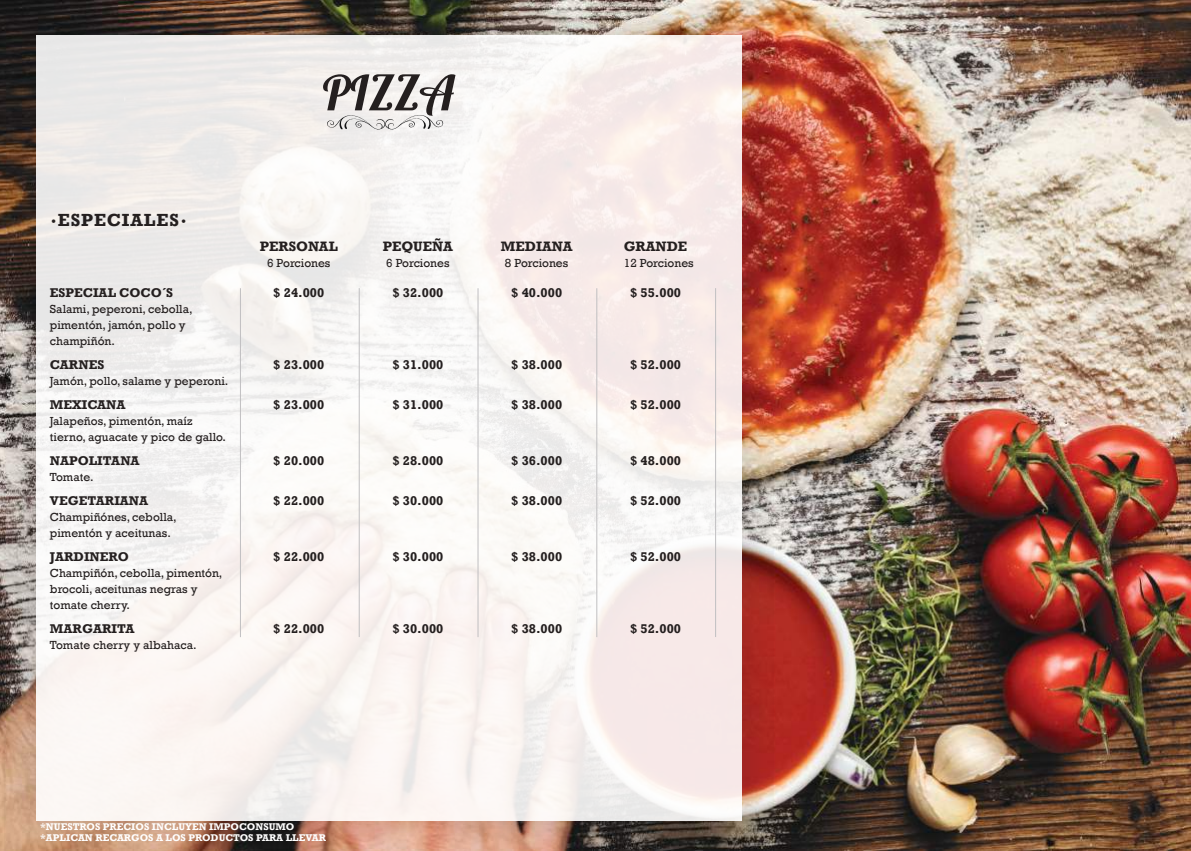
<style>
.page{position:relative;width:1191px;height:851px;background:#fff}
.page>*{position:absolute;margin:0;border:0;box-sizing:border-box;transform-origin:0 0}
.t1{font:700 18px "Rockwell";letter-spacing:.05em;color:#241f1f}
.t2{font:700 14px "Rockwell";color:#241f1f}
.t3{font:700 13px "Rockwell";color:#241f1f}
.t4{font:12px/16px "Rockwell";color:#241f1f}
.t5{font:700 10px/11px "Rockwell";color:#fff}
.s1{font-family:"Lobster 1.3";font-weight:400}
</style>
<div class="page">
<img style="left:0;top:0;width:1191px;height:850px">
<img style="left:4px;top:3px;width:769px;height:847px">
<div style="left:36px;top:35px;width:705px;height:785px;background:linear-gradient(to right,#f3f3f1,#f9f0ee)"></div>
<svg style="left:237px;top:74px;width:218px;height:56px"></svg>
<hr style="left:359px;top:288px;width:1px;height:349px;background:#c0bfc1">
<hr style="left:715px;top:288px;width:1px;height:349px;background:#c0bfc1">
<hr style="left:596px;top:288px;width:1px;height:349px;background:#c0bfc1">
<hr style="left:240px;top:288px;width:1px;height:349px;background:#c0bfc1">
<hr style="left:477px;top:288px;width:1px;height:349px;background:#c0bfc1">
<h1 class="t1" style="left:50px;top:209px;width:139px"><span class="s1">•</span>ESPECIALES<span class="s1">•</span></h1>
<p class="t3" style="left:50px;top:285px;width:125px">ESPECIAL COCO´S</p>
<p class="t4" style="left:50px;top:301px;width:144px">Salami, peperoni, cebolla, pimentón, jamón, pollo y champiñón.</p>
<p class="t3" style="left:50px;top:357px;width:56px">CARNES</p>
<p class="t4" style="left:50px;top:373px;width:180px">Jamón, pollo, salame y peperoni.</p>
<p class="t3" style="left:50px;top:397px;width:77px">MEXICANA</p>
<p class="t4" style="left:50px;top:413px;width:177px">Jalapeños, pimentón, maíz tierno, aguacate y pico de gallo.</p>
<p class="t3" style="left:50px;top:453px;width:91px">NAPOLITANA</p>
<p class="t4" style="left:50px;top:469px;width:45px">Tomate.</p>
<p class="t3" style="left:50px;top:493px;width:100px">VEGETARIANA</p>
<p class="t4" style="left:50px;top:509px;width:128px">Champiñónes, cebolla, pimentón y aceitunas.</p>
<p class="t3" style="left:50px;top:549px;width:80px">JARDINERO</p>
<p class="t4" style="left:50px;top:565px;width:174px">Champiñón, cebolla, pimentón, brocoli, aceitunas negras y tomate cherry.</p>
<p class="t3" style="left:50px;top:621px;width:86px">MARGARITA</p>
<p class="t4" style="left:50px;top:637px;width:148px">Tomate cherry y albahaca.</p>
<p class="t2" style="left:260px;top:238px;width:79px">PERSONAL</p>
<p class="t4" style="left:267px;top:255px;width:65px">6 Porciones</p>
<p class="t3" style="left:273px;top:285px;width:53px">$ 24.000</p>
<p class="t3" style="left:273px;top:357px;width:53px">$ 23.000</p>
<p class="t3" style="left:273px;top:397px;width:53px">$ 23.000</p>
<p class="t3" style="left:273px;top:453px;width:53px">$ 20.000</p>
<p class="t3" style="left:273px;top:493px;width:53px">$ 22.000</p>
<p class="t3" style="left:273px;top:549px;width:53px">$ 22.000</p>
<p class="t3" style="left:273px;top:621px;width:53px">$ 22.000</p>
<p class="t2" style="left:383px;top:238px;width:71px">PEQUEÑA</p>
<p class="t4" style="left:386px;top:255px;width:65px">6 Porciones</p>
<p class="t3" style="left:392px;top:285px;width:53px">$ 32.000</p>
<p class="t3" style="left:392px;top:357px;width:53px">$ 31.000</p>
<p class="t3" style="left:392px;top:397px;width:53px">$ 31.000</p>
<p class="t3" style="left:392px;top:453px;width:53px">$ 28.000</p>
<p class="t3" style="left:392px;top:493px;width:53px">$ 30.000</p>
<p class="t3" style="left:392px;top:549px;width:53px">$ 30.000</p>
<p class="t3" style="left:392px;top:621px;width:53px">$ 30.000</p>
<p class="t2" style="left:501px;top:238px;width:73px">MEDIANA</p>
<p class="t4" style="left:505px;top:255px;width:65px">8 Porciones</p>
<p class="t3" style="left:511px;top:285px;width:53px">$ 40.000</p>
<p class="t3" style="left:511px;top:357px;width:53px">$ 38.000</p>
<p class="t3" style="left:511px;top:397px;width:53px">$ 38.000</p>
<p class="t3" style="left:511px;top:453px;width:53px">$ 36.000</p>
<p class="t3" style="left:511px;top:493px;width:53px">$ 38.000</p>
<p class="t3" style="left:511px;top:549px;width:53px">$ 38.000</p>
<p class="t3" style="left:511px;top:621px;width:53px">$ 38.000</p>
<p class="t2" style="left:624px;top:238px;width:65px">GRANDE</p>
<p class="t4" style="left:624px;top:255px;width:71px">12 Porciones</p>
<p class="t3" style="left:630px;top:285px;width:53px">$ 55.000</p>
<p class="t3" style="left:630px;top:357px;width:53px">$ 52.000</p>
<p class="t3" style="left:630px;top:397px;width:53px">$ 52.000</p>
<p class="t3" style="left:630px;top:453px;width:53px">$ 48.000</p>
<p class="t3" style="left:630px;top:493px;width:53px">$ 52.000</p>
<p class="t3" style="left:630px;top:549px;width:53px">$ 52.000</p>
<p class="t3" style="left:630px;top:621px;width:53px">$ 52.000</p>
<p class="t5" style="left:40px;top:821px;width:287px">*NUESTROS PRECIOS INCLUYEN IMPOCONSUMO *APLICAN RECARGOS A LOS PRODUCTOS PARA LLEVAR</p>
</div>
